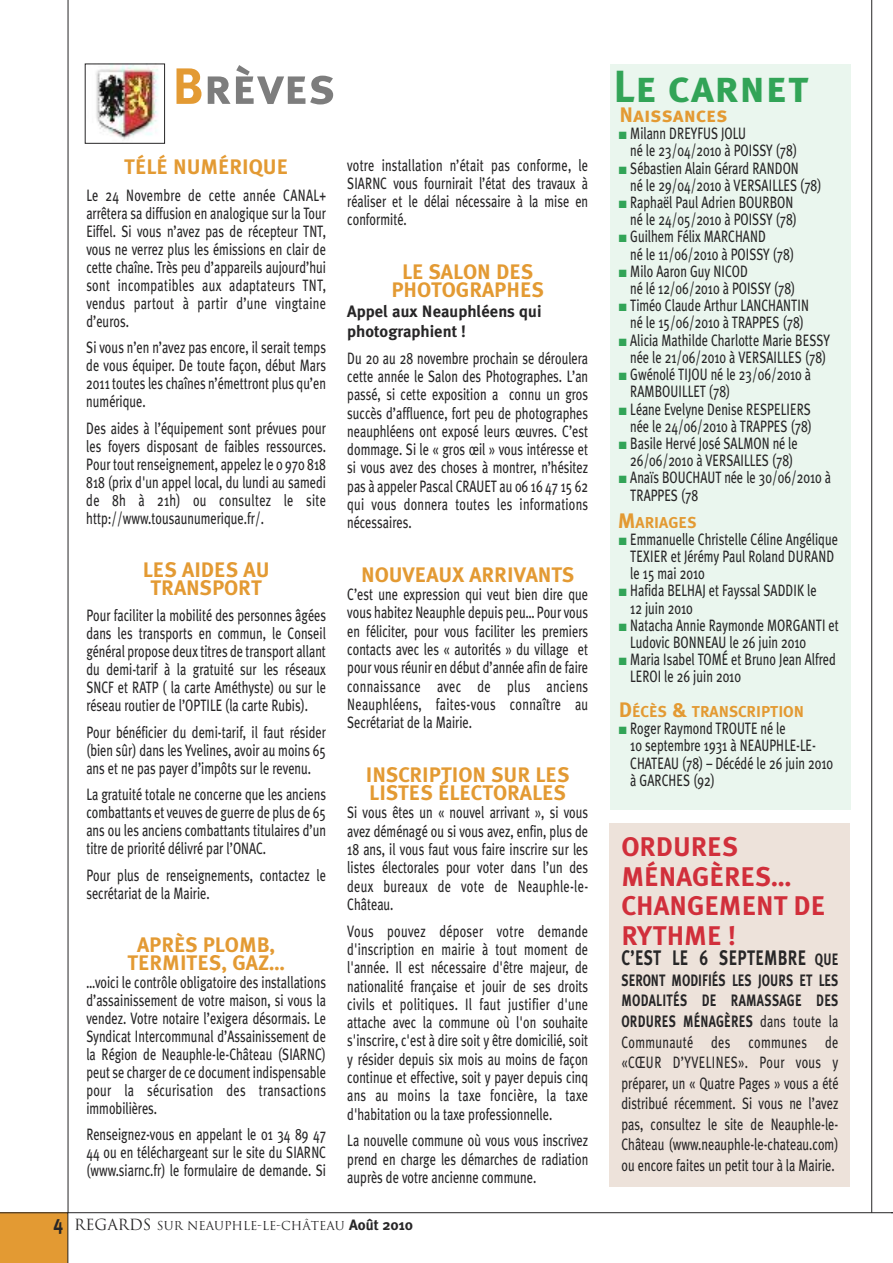
<style>
.page{position:relative;width:893px;height:1263px;background:#fff}
.page>*{position:absolute;margin:0;border:0;box-sizing:border-box;transform-origin:0 0}
.t1{font:51px "Meta Plus Bold Caps";color:#7d7d7d}
.t2{font:45px "Meta Plus Bold Caps";color:#32a457}
.t3{font:27px/29.5px "Meta Plus Bold Caps";color:#d12f3b}
.t4{font:21px/18px "Meta Plus Bold Caps";color:#e39a33;text-align:center}
.t5{font:700 21px "Meta Plus";letter-spacing:.02em;color:#272627;scale:.75 1}
.t6{font:16.5px/18.3px "Meta Plus";color:#272627;text-align:justify;scale:.75 1}
.t7{font:700 16.5px/19.8px "Meta Plus";color:#272627}
.t8{font:15.75px "Meta Plus Bold Caps";color:#e39a33}
.t9{font:12px "Trajan";color:#272627}
.s1{color:#e39a33}
.s2{font-family:"Meta Plus";font-weight:700;font-size:21px}
.s3{font-size:15px}
.s4{font-family:"Meta Plus";font-weight:700;font-size:15px}
.s5{color:#32a457}
.s6{font-size:21px}
.s7{font-size:16.5px}
.s8{font-weight:700}
</style>
<div class="page">
<div style="left:0;top:1212px;width:68px;height:51px;background:#e39a33"></div>
<hr style="left:68px;top:1212px;width:825px;height:1px;background:#272627">
<hr style="left:68px;top:0;width:1px;height:1213px;background:#272627">
<hr style="left:871px;top:0;width:1px;height:1213px;background:#272627">
<div style="left:610px;top:64px;width:240px;height:745px;background:#eaf6ee"></div>
<img style="left:96px;top:66px;width:63px;height:74px">
<div style="left:609px;top:823px;width:241px;height:363px;background:#ede2da"></div>
<h1 class="t1" style="left:172px;top:56px;width:165px"><span class="s1">B</span>rèves</h1>
<p class="t4" style="left:124px;top:158px;width:165px">TÉLÉ NUMÉRIQUE</p>
<p class="t6" style="left:86px;top:186px;width:321px">Le 24 Novembre de cette année CANAL+ arrêtera sa diffusion en analogique sur la Tour Eiffel. Si vous n’avez pas de récepteur TNT, vous ne verrez plus les émissions en clair de cette chaîne. Très peu d’appareils aujourd’hui sont incompatibles aux adaptateurs TNT, vendus partout à partir d’une vingtaine d’euros.</p>
<p class="t6" style="left:86px;top:338px;width:321px">Si vous n’en n’avez pas encore, il serait temps de vous équiper. De toute façon, début Mars 2011 toutes les chaînes n’émettront plus qu’en numérique.</p>
<p class="t6" style="left:86px;top:419px;width:321px">Des aides à l’équipement sont prévues pour les foyers disposant de faibles ressources.<br>Pour tout renseignement, appelez le 0 970 818<br>818 (prix d'un appel local, du lundi au samedi de 8h à 21h) ou consultez le site http://www.tousaunumerique.fr/.</p>
<p class="t4" style="left:143px;top:560px;width:128px">LES AIDES AU<br>TRANSPORT</p>
<p class="t6" style="left:86px;top:606px;width:321px">Pour faciliter la mobilité des personnes âgées dans les transports en commun, le Conseil général propose deux titres de transport allant du demi-tarif à la gratuité sur les réseaux SNCF et RATP ( la carte Améthyste) ou sur le réseau routier de l’OPTILE (la carte Rubis).</p>
<p class="t6" style="left:86px;top:723px;width:321px">Pour bénéficier du demi-tarif, il faut résider (bien sûr) dans les Yvelines, avoir au moins 65 ans et ne pas payer d’impôts sur le revenu.</p>
<p class="t6" style="left:86px;top:785px;width:321px">La gratuité totale ne concerne que les anciens combattants et veuves de guerre de plus de 65 ans ou les anciens combattants titulaires d’un titre de priorité délivré par l’ONAC.</p>
<p class="t6" style="left:86px;top:866px;width:321px">Pour plus de renseignements, contactez le secrétariat de la Mairie.</p>
<p class="t4" style="left:127px;top:935px;width:159px">APRÈS PLOMB,<br>TERMITES, GAZ…</p>
<p class="t6" style="left:86px;top:973px;width:321px">…voici le contrôle obligatoire des installations d’assainissement de votre maison, si vous la vendez. Votre notaire l’exigera désormais. Le Syndicat Intercommunal d’Assainissement de la Région de Neauphle-le-Château (SIARNC) peut se charger de ce document indispensable pour la sécurisation des transactions immobilières.</p>
<p class="t6" style="left:86px;top:1125px;width:321px">Renseignez-vous en appelant le 01 34 89 47<br>44 ou en téléchargeant sur le site du SIARNC (www.siarnc.fr) le formulaire de demande. Si</p>
<p class="t6" style="left:347px;top:156px;width:323px">votre installation n’était pas conforme, le SIARNC vous fournirait l’état des travaux à réaliser et le délai nécessaire à la mise en conformité.</p>
<p class="t4" style="left:391px;top:263px;width:154px">LE SALON DES<br>PHOTOGRAPHES</p>
<p class="t7" style="left:347px;top:301px;width:196px">Appel aux Neauphléens qui photographient !</p>
<p class="t6" style="left:347px;top:349px;width:323px">Du 20 au 28 novembre prochain se déroulera cette année le Salon des Photographes. L’an passé, si cette exposition a connu un gros succès d’affluence, fort peu de photographes neauphléens ont exposé leurs œuvres. C’est dommage. Si le « gros œil » vous intéresse et si vous avez des choses à montrer, n’hésitez pas à appeler Pascal CRAUET au 06 16 47 15 62 qui vous donnera toutes les informations nécessaires.</p>
<p class="t4" style="left:361px;top:566px;width:215px">NOUVEAUX ARRIVANTS</p>
<p class="t6" style="left:347px;top:585px;width:323px">C’est une expression qui veut bien dire que vous habitez Neauphle depuis peu… Pour vous en féliciter, pour vous faciliter les premiers contacts avec les « autorités » du village et pour vous réunir en début d’année afin de faire connaissance avec de plus anciens Neauphléens, faites-vous connaître au Secrétariat de la Mairie.</p>
<p class="t4" style="left:366px;top:765px;width:205px;text-align:left">INSCRIPTION SUR LES<br>LISTES ÉLECTORALES</p>
<p class="t6" style="left:347px;top:803px;width:323px">Si vous êtes un « nouvel arrivant », si vous avez déménagé ou si vous avez, enfin, plus de 18 ans, il vous faut vous faire inscrire sur les listes électorales pour voter dans l’un des deux bureaux de vote de Neauphle-le-Château.</p>
<p class="t6" style="left:347px;top:922px;width:323px">Vous pouvez déposer votre demande d'inscription en mairie à tout moment de l'année. Il est nécessaire d'être majeur, de nationalité française et jouir de ses droits civils et politiques. Il faut justifier d'une attache avec la commune où l'on souhaite s'inscrire, c'est à dire soit y être domicilié, soit y résider depuis six mois au moins de façon continue et effective, soit y payer depuis cinq ans au moins la taxe foncière, la taxe d'habitation ou la taxe professionnelle.</p>
<p class="t6" style="left:347px;top:1131px;width:323px">La nouvelle commune où vous vous inscrivez prend en charge les démarches de radiation auprès de votre ancienne commune.</p>
<p class="t9" style="left:53px;top:1219px;width:361px"><span class="s2">4</span> <span class="s3">REGARDS</span> SUR NEAUPHLE-LE-CHÂTEAU <span class="s4">Août 2010</span></p>
<h2 class="t2" style="left:613px;top:60px;width:197px">Le carnet</h2>
<p class="t4" style="left:619px;top:106px;width:110px">Naissances</p>
<p class="t6" style="left:630px;top:125px;width:224px;line-height:17.2px;text-indent:-12px"><span class="s5">■</span> Milann DREYFUS JOLU<br>né le 23/04/2010 à POISSY (78)</p>
<p class="t6" style="left:630px;top:159px;width:256px;line-height:17.2px;text-indent:-12px"><span class="s5">■</span> Sébastien Alain Gérard RANDON<br>né le 29/04/2010 à VERSAILLES (78)</p>
<p class="t6" style="left:619px;top:194px;width:239px;line-height:17.2px;text-align:right"><span class="s5">■</span> Raphaël Paul Adrien BOURBON né le 24/05/2010 à POISSY (78)</p>
<p class="t6" style="left:630px;top:228px;width:220px;line-height:17.2px;text-indent:-12px"><span class="s5">■</span> Guilhem Félix MARCHAND<br>né le 11/06/2010 à POISSY (78)</p>
<p class="t6" style="left:630px;top:262px;width:222px;line-height:17.2px;text-indent:-12px"><span class="s5">■</span> Milo Aaron Guy NICOD<br>né lé 12/06/2010 à POISSY (78)</p>
<p class="t6" style="left:619px;top:297px;width:255px;line-height:17.2px;text-align:center"><span class="s5">■</span> Timéo Claude Arthur LANCHANTIN né le 15/06/2010 à TRAPPES (78)</p>
<p class="t6" style="left:619px;top:331px;width:283px;line-height:17.2px;text-align:center"><span class="s5">■</span> Alicia Mathilde Charlotte Marie BESSY née le 21/06/2010 à VERSAILLES (78)</p>
<p class="t6" style="left:630px;top:366px;width:243px;line-height:17.2px;text-indent:-12px"><span class="s5">■</span> Gwénolé TIJOU né le 23/06/2010 à<br>RAMBOUILLET (78)</p>
<p class="t6" style="left:619px;top:400px;width:259px;line-height:17.2px;text-align:right"><span class="s5">■</span> Léane Evelyne Denise RESPELIERS née le 24/06/2010 à TRAPPES (78)</p>
<p class="t6" style="left:619px;top:435px;width:240px;line-height:17.2px;text-align:center"><span class="s5">■</span> Basile Hervé José SALMON né le<br>26/06/2010 à VERSAILLES (78)</p>
<p class="t6" style="left:630px;top:469px;width:269px;line-height:17.2px;text-indent:-12px"><span class="s5">■</span> Anaïs BOUCHAUT née le 30/06/2010 à<br>TRAPPES (78</p>
<p class="t8" style="left:618px;top:513px;width:80px"><span class="s6">M</span>ARIAGES</p>
<p class="t6" style="left:630px;top:530px;width:278px;line-height:17.2px;text-align:left;text-indent:-12px"><span class="s5">■</span> Emmanuelle Christelle Céline Angélique<br>TEXIER et Jérémy Paul Roland DURAND le 15 mai 2010</p>
<p class="t6" style="left:630px;top:582px;width:250px;line-height:17.2px;text-indent:-12px"><span class="s5">■</span> Hafida BELHAJ et Fayssal SADDIK le<br>12 juin 2010</p>
<p class="t6" style="left:630px;top:616px;width:280px;line-height:17.2px;text-indent:-12px"><span class="s5">■</span> Natacha Annie Raymonde MORGANTI et<br>Ludovic BONNEAU le 26 juin 2010</p>
<p class="t6" style="left:630px;top:651px;width:276px;line-height:17.2px;text-indent:-12px"><span class="s5">■</span> Maria Isabel TOMÉ et Bruno Jean Alfred<br>LEROI le 26 juin 2010</p>
<p class="t8" style="left:619px;top:702px;width:187px"><span class="s6">D</span>ÉCÈS <span class="s6">&amp;</span> TRANSCRIPTION</p>
<p class="t6" style="left:630px;top:720px;width:272px;line-height:17.2px;text-align:left;text-indent:-12px"><span class="s5">■</span> Roger Raymond TROUTE né le<br>10 septembre 1931 à NEAUPHLE-LE-<br>CHATEAU (78) – Décédé le 26 juin 2010 à GARCHES (92)</p>
<h3 class="t3" style="left:621px;top:832px;width:205px">ORDURES<br>MÉNAGÈRES…<br>CHANGEMENT DE<br>RYTHME !</h3>
<p class="t5" style="left:621px;top:946px;width:291px">C’EST LE 6 SEPTEMBRE <span class="s7">QUE</span></p>
<p class="t6" style="left:621px;top:970px;width:291px;line-height:20.5px"><span class="s8">SERONT MODIFIÉS LES JOURS ET LES MODALITÉS DE RAMASSAGE DES ORDURES MÉNAGÈRES</span> dans toute la Communauté des communes de «CŒUR D’YVELINES». Pour vous y préparer, un « Quatre Pages » vous a été distribué récemment. Si vous ne l’avez pas, consultez le site de Neauphle-le-Château (www.neauphle-le-chateau.com) ou encore faites un petit tour à la Mairie.</p>
</div>
